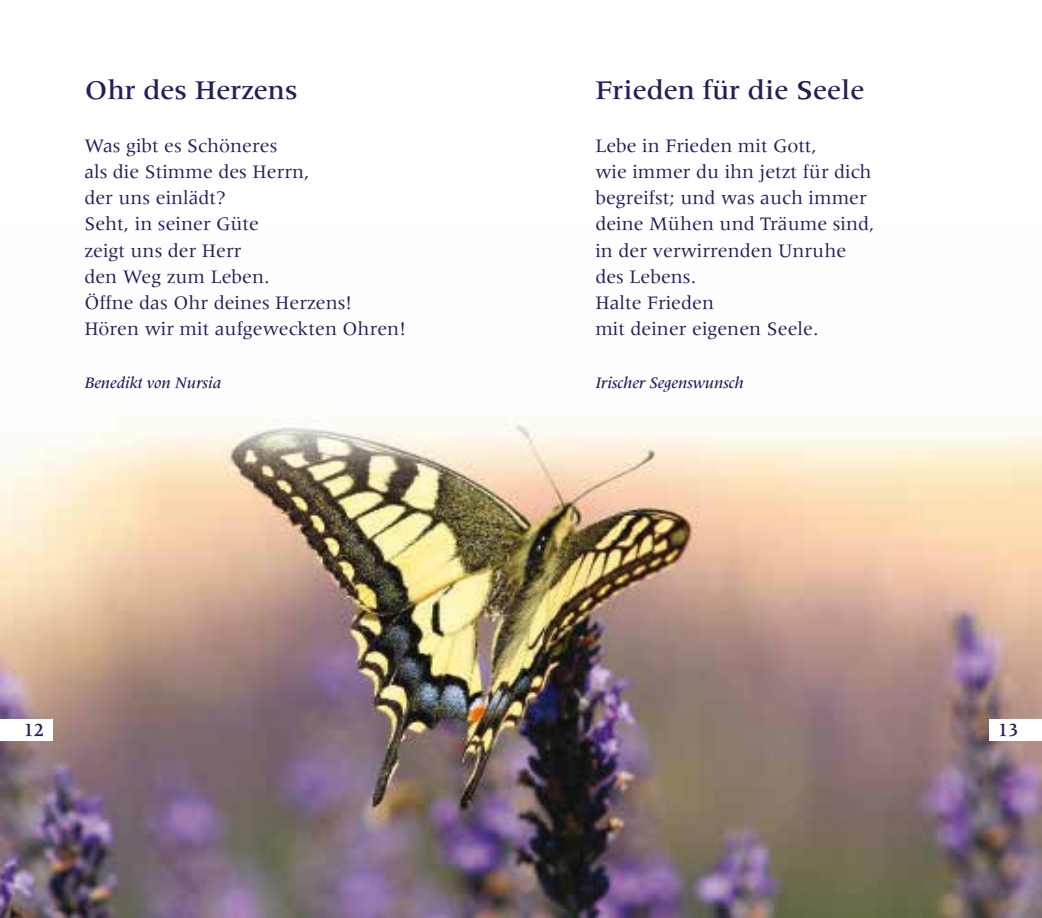
<style>
.page{position:relative;width:1042px;height:918px;background:#fff}
.page>*{position:absolute;margin:0;border:0;box-sizing:border-box;transform-origin:0 0}
.t1{font:500 28px "Meridien";color:#221f59}
.t2{font:19.78px/26.2px "Meridien";color:#221f59}
.t3{font:500 19.25px "Meridien";color:#221f59}
.t4{font:italic 500 16.62px "Meridien";color:#221f59}
</style>
<div class="page">
<img style="left:0;top:417px;width:1042px;height:501px">
<div style="left:0;top:719px;width:52px;height:22px;background:#fff"></div>
<div style="left:990px;top:719px;width:52px;height:22px;background:#fff"></div>
<h1 class="t1" style="left:84px;top:75px;width:215px">Ohr des Herzens</h1>
<p class="t2" style="left:84px;top:132px;width:323px">Was gibt es Schöneres<br>als die Stimme des Herrn,<br>der uns einlädt?<br>Seht, in seiner Güte<br>zeigt uns der Herr<br>den Weg zum Leben.<br>Öffne das Ohr deines Herzens!<br>Hören wir mit aufgeweckten Ohren!</p>
<p class="t4" style="left:84px;top:374px;width:138px">Benedikt von Nursia</p>
<h1 class="t1" style="left:595px;top:75px;width:271px">Frieden für die Seele</h1>
<p class="t2" style="left:595px;top:132px;width:281px">Lebe in Frieden mit Gott,<br>wie immer du ihn jetzt für dich begreifst; und was auch immer deine Mühen und Träume sind, in der verwirrenden Unruhe des Lebens.<br>Halte Frieden<br>mit deiner eigenen Seele.</p>
<p class="t4" style="left:595px;top:374px;width:150px">Irischer Segenswunsch</p>
<p class="t3" style="left:23px;top:719px;width:23px">12</p>
<p class="t3" style="left:997px;top:719px;width:23px">13</p>
</div>
